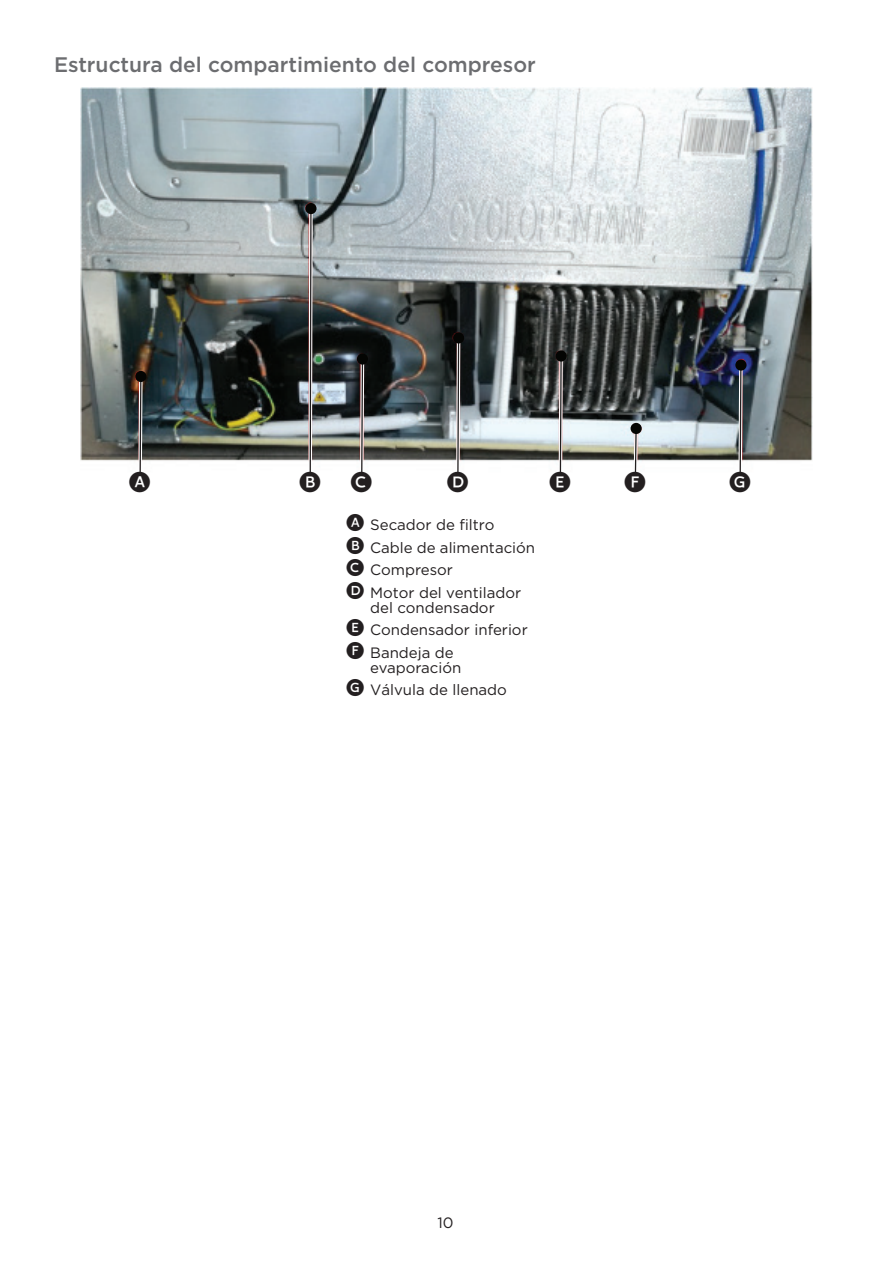
<style>
.page{position:relative;width:893px;height:1263px;background:#fff}
.page>*{position:absolute;margin:0;border:0;box-sizing:border-box;transform-origin:0 0}
.t1{font:27px "LTC Circled Caps Filled";color:#231f20}
.t2{font:500 21px "Gotham";color:#6c6d70}
.t3{font:15px/22.5px "Gotham";color:#231f20}
.s1{font-family:"LTC Circled Caps Filled";font-size:22.5px}
</style>
<div class="page">
<img style="left:80px;top:88px;width:732px;height:373px">
<svg style="left:137px;top:371px;width:7px;height:104px"></svg>
<div style="left:135px;top:371px;width:11px;height:11px;background:#040503;border-radius:50%"></div>
<svg style="left:307px;top:203px;width:7px;height:272px;background:#8f8889"></svg>
<div style="left:305px;top:203px;width:12px;height:11px;background:#040503;border-radius:50%"></div>
<svg style="left:358px;top:354px;width:8px;height:121px"></svg>
<div style="left:357px;top:353px;width:11px;height:12px;background:#040503;border-radius:50%"></div>
<svg style="left:454px;top:333px;width:8px;height:142px"></svg>
<div style="left:453px;top:332px;width:11px;height:11px;background:#040503;border-radius:50%"></div>
<svg style="left:557px;top:351px;width:8px;height:124px"></svg>
<div style="left:556px;top:350px;width:11px;height:12px;background:#040503;border-radius:50%"></div>
<svg style="left:632px;top:423px;width:8px;height:52px"></svg>
<div style="left:631px;top:423px;width:11px;height:11px;background:#040503;border-radius:50%"></div>
<svg style="left:737px;top:370px;width:7px;height:105px"></svg>
<div style="left:735px;top:359px;width:11px;height:12px;background:#040503;border-radius:50%"></div>
<h2 class="t2" style="left:54px;top:52px;width:483px">Estructura del compartimiento del compresor</h2>
<h1 class="t1" style="left:129px;top:466px;width:23px">A</h1>
<h1 class="t1" style="left:299px;top:466px;width:74px">B C</h1>
<h1 class="t1" style="left:447px;top:466px;width:23px">D</h1>
<h1 class="t1" style="left:550px;top:466px;width:23px">E</h1>
<h1 class="t1" style="left:625px;top:466px;width:23px">F</h1>
<h1 class="t1" style="left:729px;top:466px;width:23px">G</h1>
<p class="t3" style="left:347px;top:513px;width:190px"><span class="s1">A</span> Secador de filtro<br><span class="s1">B</span> Cable de alimentación<br><span class="s1">C</span> Compresor<br><span class="s1">D</span> Motor del ventilador</p>
<p class="t3" style="left:347px;top:596px;width:183px;text-indent:24px">del condensador<br><span class="s1">E</span> Condensador inferior<br><span class="s1">F</span> Bandeja de</p>
<p class="t3" style="left:347px;top:656px;width:162px;text-indent:24px">evaporación<br><span class="s1">G</span> Válvula de llenado</p>
<p class="t3" style="left:437px;top:1211px;width:18px">10</p>
</div>
